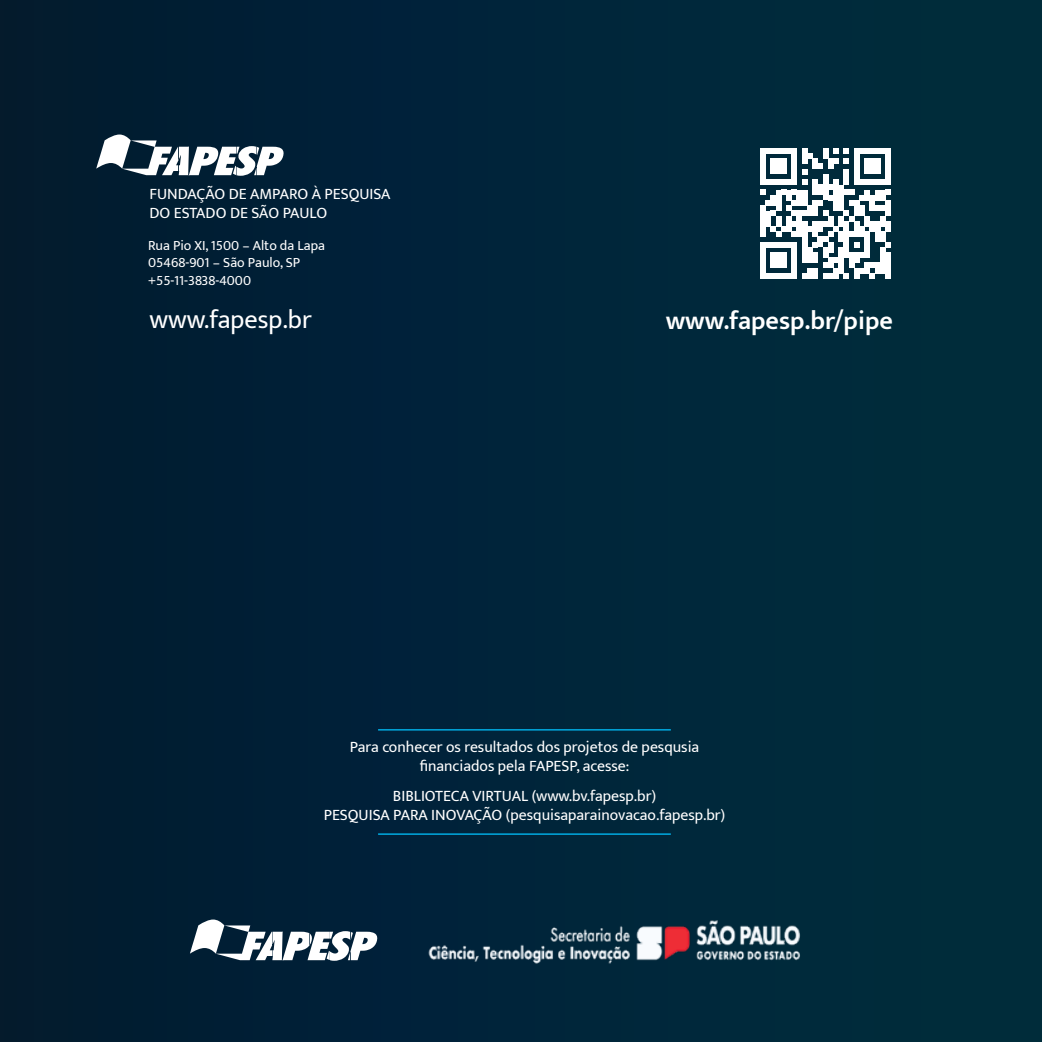
<style>
.page{position:relative;width:1042px;height:1042px;background:#00243a}
.page>*{position:absolute;margin:0;border:0;box-sizing:border-box;transform-origin:0 0}
.t1{font:600 26.25px "Mukta";color:#fff}
.t2{font:26.25px "Mukta";color:#fff}
.t3{font:15.75px/19.2px "Mukta";color:#fff;text-align:center}
.t4{font:14px/17.5px "Mukta";color:#fff}
</style>
<div class="page">
<hr style="left:378px;top:833px;width:293px;height:2px;background:#009ed2">
<hr style="left:378px;top:729px;width:293px;height:1px;background:#009ed2">
<img style="left:428px;top:920px;width:373px;height:44px">
<svg style="left:96px;top:134px;width:188px;height:42px"></svg>
<svg style="left:190px;top:919px;width:187px;height:42px"></svg>
<svg style="left:760px;top:148px;width:131px;height:130px"></svg>
<div style="left:885px;top:252px;width:6px;height:16px;background:#fff"></div>
<div style="left:885px;top:268px;width:6px;height:10px;background:#fff"></div>
<p class="t3" style="left:149px;top:184px;width:243px;text-align:left">FUNDAÇÃO DE AMPARO À PESQUISA<br>DO ESTADO DE SÃO PAULO</p>
<p class="t4" style="left:148px;top:236px;width:178px">Rua Pio XI, 1500 – Alto da Lapa<br>05468-901 – São Paulo, SP +55-11-3838-4000</p>
<h1 class="t2" style="left:149px;top:303px;width:164px">www.fapesp.br</h1>
<h1 class="t1" style="left:666px;top:304px;width:229px">www.fapesp.br/pipe</h1>
<p class="t3" style="left:350px;top:737px;width:351px">Para conhecer os resultados dos projetos de pesqusia financiados pela FAPESP, acesse:</p>
<p class="t3" style="left:324px;top:786px;width:403px">BIBLIOTECA VIRTUAL (www.bv.fapesp.br)<br>PESQUISA PARA INOVAÇÃO (pesquisaparainovacao.fapesp.br)</p>
</div>
